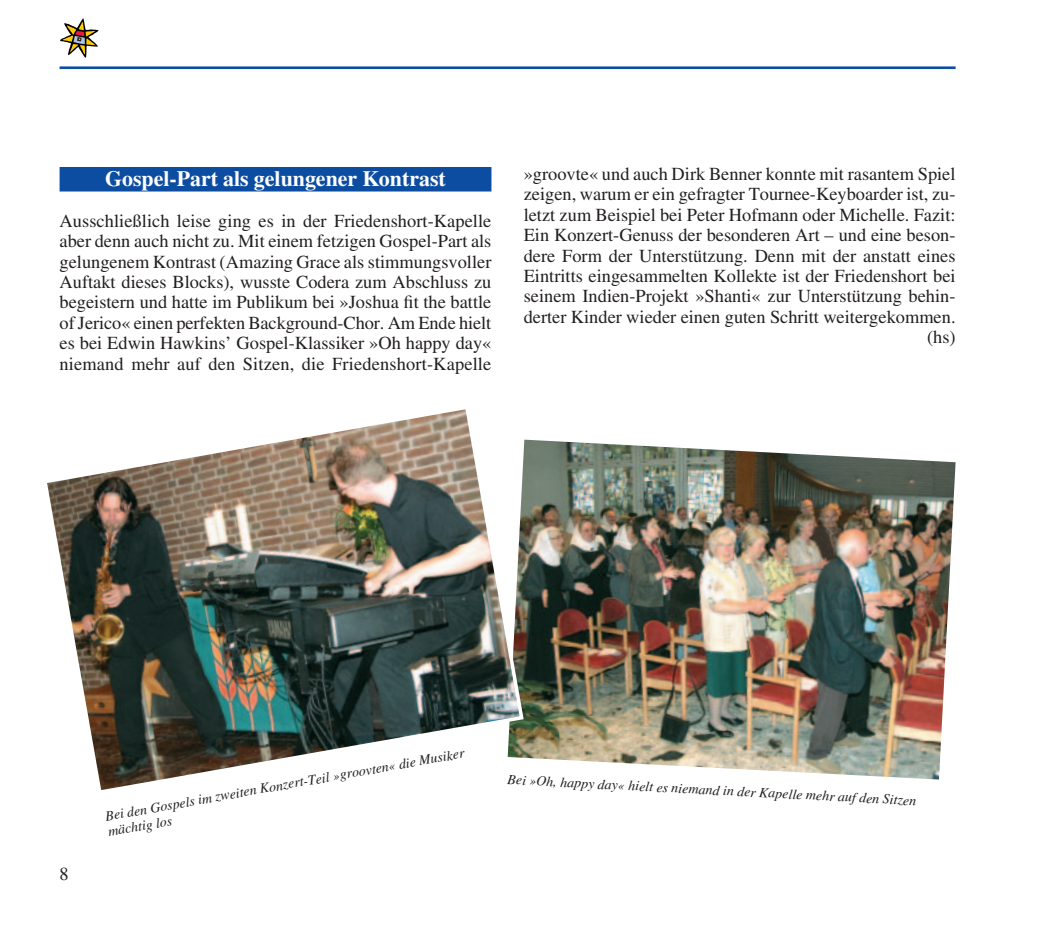
<style>
.page{position:relative;width:1042px;height:942px;background:#fff}
.page>*{position:absolute;margin:0;border:0;box-sizing:border-box;transform-origin:0 0}
.t1{font:700 21.88px "Times";color:#fff}
.t2{font:18.38px/20.5px "Times";color:#231f20;text-align:justify}
.t3{font:italic 14px/15.8px "Times";color:#231f20}
</style>
<div class="page">
<hr style="left:60px;top:66px;width:895px;height:3px;background:#0d4da1">
<svg style="left:60px;top:18px;width:39px;height:40px"></svg>
<div style="left:60px;top:167px;width:431px;height:24px;background:#0d4da1"></div>
<img style="left:525px;top:439px;width:430px;height:340px">
<img style="left:47px;top:409px;width:478px;height:381px">
<p class="t1" style="left:105px;top:170px;width:342px">Gospel-Part als gelungener Kontrast</p>
<p class="t2" style="left:60px;top:212px;width:433px">Ausschließlich leise ging es in der Friedenshort-Kapelle aber denn auch nicht zu. Mit einem fetzigen Gospel-Part als gelungenem Kontrast (Amazing Grace als stimmungsvoller Auftakt dieses Blocks), wusste Codera zum Abschluss zu begeistern und hatte im Publikum bei »Joshua fit the battle of Jerico« einen perfekten Background-Chor. Am Ende hielt es bei Edwin Hawkins’ Gospel-Klassiker »Oh happy day« niemand mehr auf den Sitzen, die Friedenshort-Kapelle</p>
<p class="t2" style="left:523px;top:165px;width:433px;text-align:right">»groovte« und auch Dirk Benner konnte mit rasantem Spiel zeigen, warum er ein gefragter Tournee-Keyboarder ist, zu&shy;letzt zum Beispiel bei Peter Hofmann oder Michelle. Fazit:<br>Ein Konzert-Genuss der besonderen Art – und eine beson&shy;dere Form der Unterstützung. Denn mit der anstatt eines Eintritts eingesammelten Kollekte ist der Friedenshort bei seinem Indien-Projekt »Shanti« zur Unterstützung behin&shy;derter Kinder wieder einen guten Schritt weitergekommen. (hs)</p>
<p class="t2" style="left:60px;top:865px;width:11px">8</p>
<p class="t3" style="left:104px;top:809px;width:366px;rotate:-10deg">Bei den Gospels im zweiten Konzert-Teil »groovten« die Musiker mächtig los</p>
<p class="t3" style="left:507px;top:772px;width:411px;rotate:3deg">Bei »Oh, happy day« hielt es niemand in der Kapelle mehr auf den Sitzen</p>
</div>
